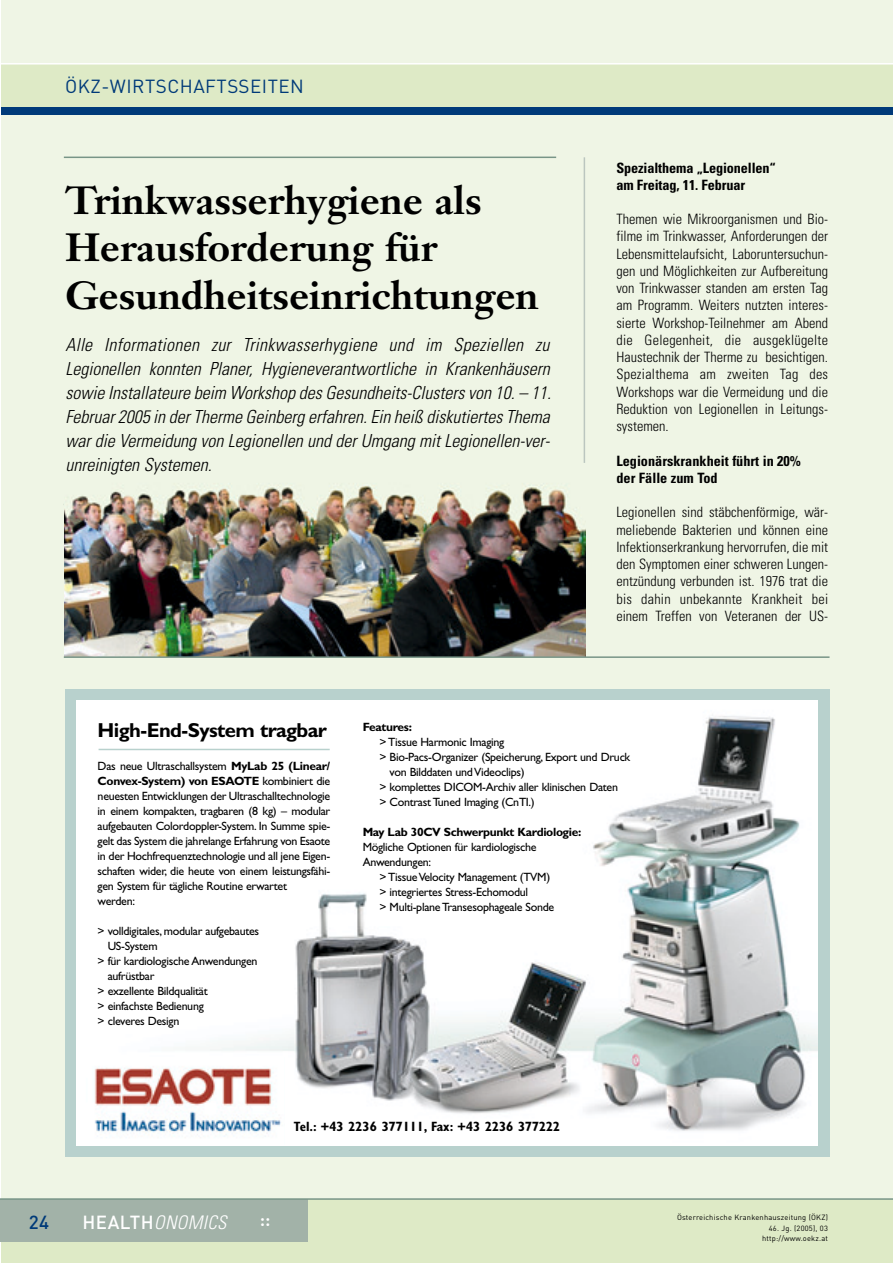
<style>
.page{position:relative;width:893px;height:1263px;background:#fff}
.page>*{position:absolute;margin:0;border:0;box-sizing:border-box;transform-origin:0 0}
.t1{font:700 38.85px/47.5px "Janson Text";color:#000}
.t2{font:700 20.25px "Gill Sans";letter-spacing:-.03em;color:#000}
.t3{font:18.75px "DIN";letter-spacing:.025em;color:#003a79}
.t4{font:italic 300 condensed 18.75px "Univers";letter-spacing:.02em;color:#fff}
.t5{font:500 18.75px "DIN";color:#003a79}
.t6{font:18.75px "DIN Medium Alternate";color:#fff}
.t7{font:italic 300 condensed 18px/24px "Univers";color:#000;text-align:justify}
.t8{font:300 condensed 14.25px/17.2px "Univers";color:#000;text-align:justify}
.t9{font:700 condensed 14.25px/17.2px "Univers";letter-spacing:-.01em;color:#000}
.t10{font:700 condensed 13.5px "Gill Sans";color:#000}
.t11{font:12px/15px "Gill Sans";letter-spacing:-.025em;color:#000}
.t12{font:700 12px "Gill Sans";letter-spacing:-.03em;color:#000}
.t13{font:7.5px/10.5px "DIN";letter-spacing:.025em;color:#000;text-align:right}
.s1{font-weight:700}
.s2{font-family:"DIN";font-weight:500;font-style:normal;font-stretch:normal}
</style>
<div class="page">
<div style="left:1px;top:0;width:891px;height:1262px;background:#eff5e5"></div>
<div style="left:1px;top:106px;width:891px;height:9px;background:#003a79"></div>
<div style="left:1px;top:64px;width:891px;height:42px;background:#deeac6"></div>
<div style="left:1px;top:1199px;width:891px;height:63px;background:#deeac6"></div>
<hr style="left:1px;top:63px;width:891px;height:2px;background:#fff">
<div style="left:1px;top:1199px;width:307px;height:43px;background:#a2b2a8"></div>
<hr style="left:1px;top:1198px;width:891px;height:2px;background:#789587">
<hr style="left:64px;top:157px;width:492px;height:1px;background:#789587">
<img style="left:64px;top:486px;width:521px;height:170px">
<hr style="left:583px;top:157px;width:2px;height:306px;background:#bbc6bf">
<hr style="left:64px;top:656px;width:765px;height:2px;background:#789587">
<svg style="left:65px;top:689px;width:764px;height:468px;background:#c5d9d6"></svg>
<img style="left:91px;top:700px;width:726px;height:446px">
<img style="left:85px;top:1058px;width:200px;height:87px">
<hr style="left:99px;top:749px;width:231px;height:1px;background:#b8d1cd">
<h3 class="t3" style="left:65px;top:79px;width:240px">ÖKZ-WIRTSCHAFTSSEITEN</h3>
<h1 class="t1" style="left:65px;top:180px;width:474px">Trinkwasserhygiene als<br>Herausforderung für<br>Gesundheitseinrichtungen</h1>
<p class="t7" style="left:65px;top:334px;width:487px">Alle Informationen zur Trinkwasserhygiene und im Speziellen zu Legionellen konnten Planer, Hygieneverantwortliche in Krankenhäusern sowie Installateure beim Workshop des Gesundheits-Clusters von 10. – 11.<br>Februar 2005 in der Therme Geinberg erfahren. Ein heiß diskutiertes Thema war die Vermeidung von Legionellen und der Umgang mit Legionellen-ver&shy;unreinigten Systemen.</p>
<p class="t9" style="left:616px;top:160px;width:161px">Spezialthema „Legionellen“ am Freitag, 11. Februar</p>
<p class="t8" style="left:616px;top:212px;width:213px">Themen wie Mikroorganismen und Bio&shy;filme im Trinkwasser, Anforderungen der Lebensmittelaufsicht, Laboruntersuchun&shy;gen und Möglichkeiten zur Aufbereitung von Trinkwasser standen am ersten Tag am Programm. Weiters nutzten interes&shy;sierte Workshop-Teilnehmer am Abend die Gelegenheit, die ausgeklügelte Haustechnik der Therme zu besichtigen.<br>Spezialthema am zweiten Tag des Workshops war die Vermeidung und die Reduktion von Legionellen in Leitungs&shy;systemen.</p>
<p class="t9" style="left:616px;top:454px;width:186px">Legionärskrankheit führt in 20% der Fälle zum Tod</p>
<p class="t8" style="left:616px;top:505px;width:213px">Legionellen sind stäbchenförmige, wär&shy;meliebende Bakterien und können eine Infektionserkrankung hervorrufen, die mit den Symptomen einer schweren Lungen&shy;entzündung verbunden ist. 1976 trat die bis dahin unbekannte Krankheit bei einem Treffen von Veteranen der US-</p>
<h2 class="t2" style="left:98px;top:723px;width:231px">High-End-System tragbar</h2>
<p class="t11" style="left:98px;top:760px;width:234px">Das neue Ultraschallsystem <span class="s1">MyLab 25 (Linear/ Convex-System) von ESAOTE</span> kombiniert die neuesten Entwicklungen der Ultraschalltechnologie in einem kompakten, tragbaren (8 kg) – modular aufgebauten Colordoppler-System. In Summe spie&shy;gelt das System die jahrelange Erfahrung von Esaote in der Hochfrequenztechnologie und all jene Eigen&shy;schaften wider, die heute von einem leistungsfähi&shy;gen System für tägliche Routine erwartet<br>werden:</p>
<p class="t11" style="left:98px;top:925px;width:163px">&gt; volldigitales, modular aufgebautes</p>
<p class="t11" style="left:108px;top:940px;width:51px">US-System</p>
<p class="t11" style="left:98px;top:955px;width:161px">&gt; für kardiologische Anwendungen</p>
<p class="t11" style="left:108px;top:970px;width:48px">aufrüstbar</p>
<p class="t11" style="left:98px;top:985px;width:111px">&gt; exzellente Bildqualität</p>
<p class="t11" style="left:98px;top:1000px;width:108px">&gt; einfachste Bedienung</p>
<p class="t11" style="left:98px;top:1015px;width:83px">&gt; cleveres Design</p>
<p class="t12" style="left:362px;top:723px;width:51px">Features:</p>
<p class="t11" style="left:379px;top:736px;width:126px">&gt; Tissue Harmonic Imaging</p>
<p class="t11" style="left:379px;top:751px;width:252px">&gt; Bio-Pacs-Organizer (Speicherung, Export und Druck</p>
<p class="t11" style="left:389px;top:766px;width:136px">von Bilddaten und Videoclips)</p>
<p class="t11" style="left:379px;top:781px;width:240px">&gt; komplettes DICOM-Archiv aller klinischen Daten</p>
<p class="t11" style="left:379px;top:796px;width:157px">&gt; Contrast Tuned Imaging (CnTI.)</p>
<p class="t12" style="left:362px;top:828px;width:220px">May Lab 30CV Schwerpunkt Kardiologie:</p>
<p class="t11" style="left:362px;top:841px;width:175px">Mögliche Optionen für kardiologische<br>Anwendungen:</p>
<p class="t11" style="left:379px;top:871px;width:176px">&gt; Tissue Velocity Management (TVM) &gt; integriertes Stress-Echomodul<br>&gt; Multi-plane Transesophageale Sonde</p>
<p class="t10" style="left:294px;top:1122px;width:268px">Tel.: +43 2236 377111, Fax: +43 2236 377222</p>
<h3 class="t5" style="left:29px;top:1215px;width:22px">24</h3>
<h3 class="t4" style="left:82px;top:1215px;width:145px"><span class="s2">HEALTH</span>ONOMICS</h3>
<h3 class="t6" style="left:260px;top:1212px;width:13px">::</h3>
<p class="t13" style="left:677px;top:1213px;width:152px">Österreichische Krankenhauszeitung (ÖKZ)</p>
<p class="t13" style="left:762px;top:1224px;width:67px">46. Jg. (2005), 03 http://www.oekz.at</p>
</div>
